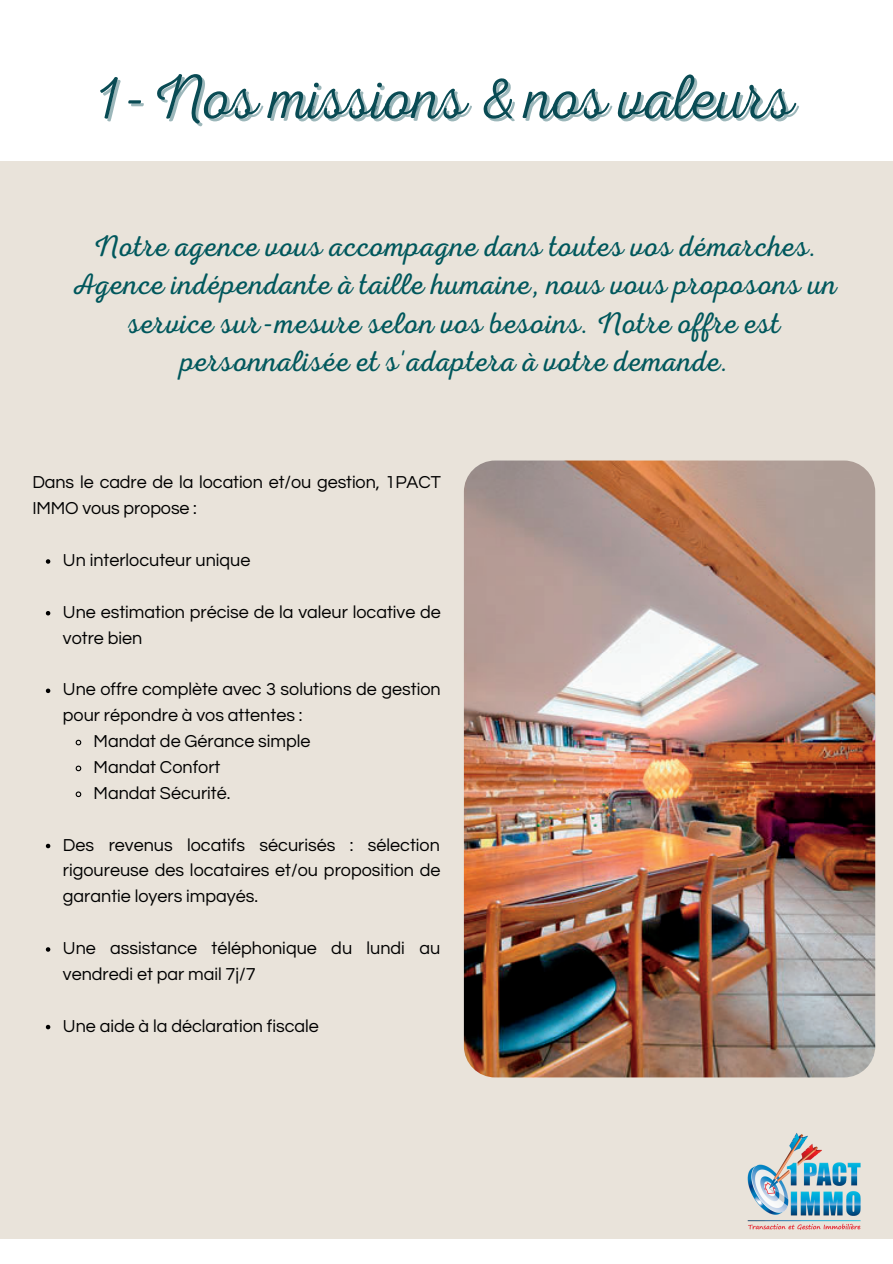
<style>
.page{position:relative;width:893px;height:1264px;background:#fff}
.page>*{position:absolute;margin:0;border:0;box-sizing:border-box;transform-origin:0 0}
.t1{font:63px "RTL Adam Script Thin";color:#094b54}
.t2{font:30px/38.2px "RTL Adam Script Light";letter-spacing:.025em;color:#00575c;text-align:center}
.t3{font:18px/25.8px "Questrial";color:#000}
</style>
<div class="page">
<div style="left:0;top:162px;width:892px;height:1076px;background:#e9e3da"></div>
<img style="left:464px;top:460px;width:411px;height:617px;border-radius:31px">
<svg style="left:46px;top:559px;width:4px;height:4px"></svg>
<svg style="left:46px;top:611px;width:4px;height:4px"></svg>
<svg style="left:46px;top:688px;width:4px;height:5px"></svg>
<svg style="left:75px;top:739px;width:7px;height:7px"></svg>
<svg style="left:75px;top:765px;width:7px;height:7px"></svg>
<svg style="left:75px;top:791px;width:7px;height:7px"></svg>
<svg style="left:46px;top:843px;width:4px;height:5px"></svg>
<svg style="left:46px;top:947px;width:4px;height:4px"></svg>
<svg style="left:46px;top:1024px;width:4px;height:5px"></svg>
<img style="left:747px;top:1133px;width:114px;height:97px">
<h1 class="t1" style="left:98px;top:61px;width:698px">1-Nos missions &amp; nos valeurs</h1>
<h2 class="t2" style="left:72px;top:228px;width:766px">Notre agence vous accompagne dans toutes vos démarches.<br>Agence indépendante à taille humaine, nous vous proposons un service sur-mesure selon vos besoins. Notre offre est personnalisée et s'adaptera à votre demande.</h2>
<p class="t3" style="left:32px;top:470px;width:410px">Dans le cadre de la location et/ou gestion, 1PACT<br>IMMO vous propose :</p>
<p class="t3" style="left:63px;top:547px;width:189px">Un interlocuteur unique</p>
<p class="t3" style="left:63px;top:599px;width:379px">Une estimation précise de la valeur locative de votre bien</p>
<p class="t3" style="left:63px;top:677px;width:379px">Une offre complète avec 3 solutions de gestion</p>
<p class="t3" style="left:63px;top:702px;width:241px">pour répondre à vos attentes :</p>
<p class="t3" style="left:93px;top:728px;width:218px">Mandat de Gérance simple</p>
<p class="t3" style="left:93px;top:754px;width:128px">Mandat Confort</p>
<p class="t3" style="left:93px;top:780px;width:138px">Mandat Sécurité.</p>
<p class="t3" style="left:63px;top:832px;width:379px;text-align:justify">Des revenus locatifs sécurisés : sélection rigoureuse des locataires et/ou proposition de garantie loyers impayés.</p>
<p class="t3" style="left:63px;top:935px;width:379px">Une assistance téléphonique du lundi au vendredi et par mail 7j/7</p>
<p class="t3" style="left:63px;top:1013px;width:257px">Une aide à la déclaration fiscale</p>
</div>
